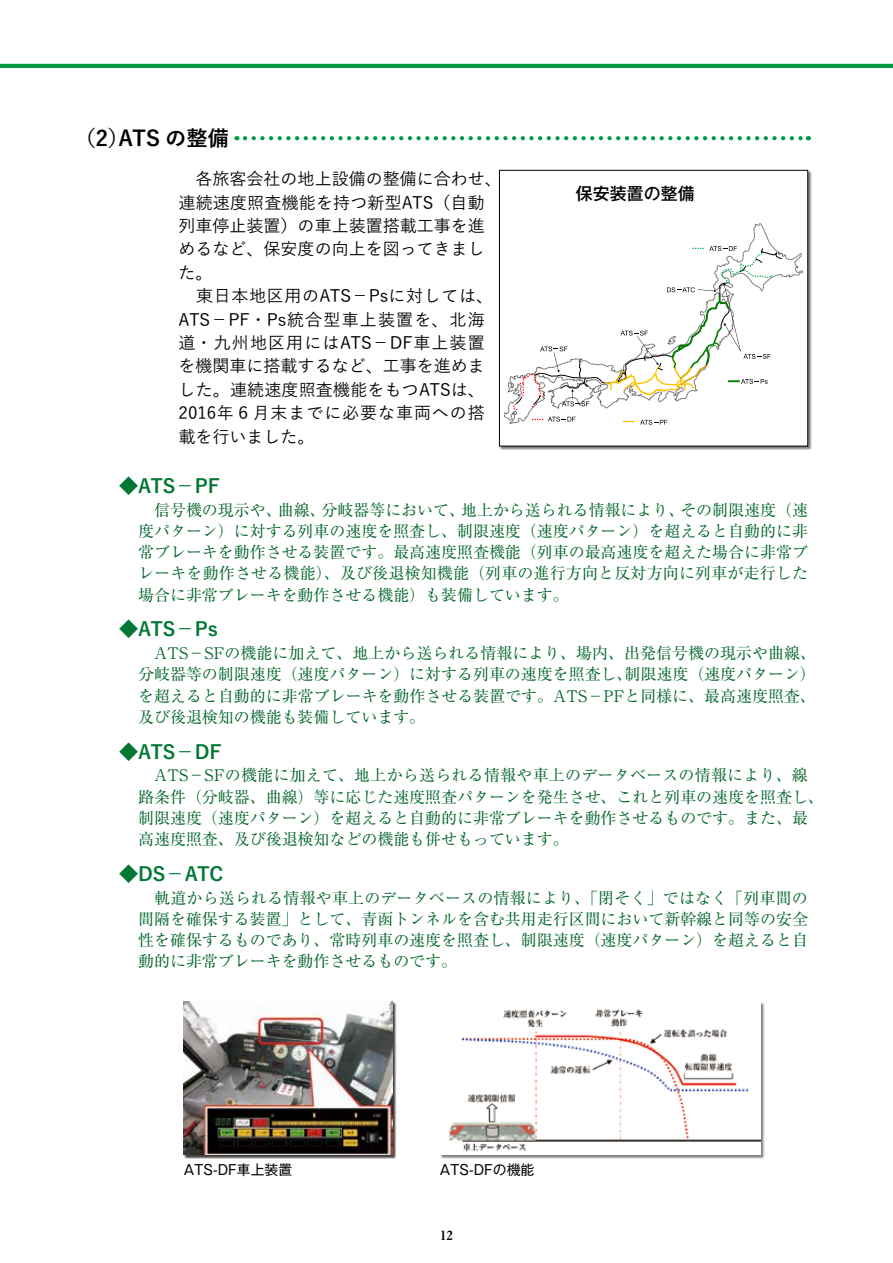
<style>
.page{position:relative;width:893px;height:1263px;background:#fff}
.page>*{position:absolute;margin:0;border:0;box-sizing:border-box;transform-origin:0 0}
.t1{font:700 21.3px "Yu Go";letter-spacing:-.005em;color:#000}
.t2{font:700 19.2px "Yu Go";letter-spacing:-.01em;color:#073}
.t3{font:500 16.95px/23.4px "Yu Go";color:#000}
.t4{font:500 16.95px "Gothic MB101 Pr 6 N";color:#000}
.t5{font:15.9px/21.3px "Ryumin Pr 6 N";color:#006428;text-align:justify}
.t6{font:13.8px "Gothic MB101 Pr 6 N";color:#000}
.t7{font:12.75px "Midashi Min Pr 6 N MA31";color:#000}
</style>
<div class="page">
<hr style="left:0;top:64px;width:893px;height:4px;background:#094">
<div style="left:184px;top:1002px;width:213px;height:157px;background:#000;opacity:.5"></div>
<div style="left:440px;top:1002px;width:324px;height:157px;background:#000;opacity:.5"></div>
<img style="left:440px;top:1002px;width:320px;height:153px">
<svg style="left:245px;top:136px;width:564px;height:4px"></svg>
<div style="left:499px;top:170px;width:313px;height:280px;background:#000;opacity:.5"></div>
<div style="left:499px;top:170px;width:309px;height:276px;background:#fff"></div>
<svg style="left:504px;top:223px;width:299px;height:202px"></svg>
<div style="left:499px;top:170px;width:309px;height:276px;border:1px solid #000"></div>
<h1 class="t1" style="left:74px;top:126px;width:156px">（2）ATS の整備</h1>
<p class="t3" style="left:179px;top:165px;width:325px">　各旅客会社の地上設備の整備に合わせ、連続速度照査機能を持つ新型ATS（自動列車停止装置）の車上装置搭載工事を進めるなど、保安度の向上を図ってきました。<br>　東日本地区用のATS－Psに対しては、<br>ATS－PF・Ps統合型車上装置を、北海道・九州地区用にはATS－DF車上装置を機関車に搭載するなど、工事を進めました。連続速度照査機能をもつATSは、<br>2016年６月末までに必要な車両への搭載を行いました。</p>
<p class="t2" style="left:119px;top:475px;width:103px">◆ATS－PF</p>
<p class="t4" style="left:576px;top:180px;width:121px">保安装置の整備</p>
<p class="t5" style="left:138px;top:498px;width:671px">　信号機の現示や、曲線、分岐器等において、地上から送られる情報により、その制限速度（速度パターン）に対する列車の速度を照査し、制限速度（速度パターン）を超えると自動的に非常ブレーキを動作させる装置です。最高速度照査機能（列車の最高速度を超えた場合に非常ブレーキを動作させる機能）、及び後退検知機能（列車の進行方向と反対方向に列車が走行した場合に非常ブレーキを動作させる機能）も装備しています。</p>
<p class="t2" style="left:119px;top:618px;width:100px">◆ATS－Ps</p>
<p class="t5" style="left:138px;top:642px;width:679px">　ATS－SFの機能に加えて、地上から送られる情報により、場内、出発信号機の現示や曲線、分岐器等の制限速度（速度パターン）に対する列車の速度を照査し、制限速度（速度パターン）を超えると自動的に非常ブレーキを動作させる装置です。ATS－PFと同様に、最高速度照査、及び後退検知の機能も装備しています。</p>
<p class="t2" style="left:119px;top:741px;width:104px">◆ATS－DF</p>
<p class="t5" style="left:138px;top:764px;width:687px;text-align:left">　ATS－SFの機能に加えて、地上から送られる情報や車上のデータベースの情報により、線路条件（分岐器、曲線）等に応じた速度照査パターンを発生させ、これと列車の速度を照査し、制限速度（速度パターン）を超えると自動的に非常ブレーキを動作させるものです。また、最高速度照査、及び後退検知などの機能も併せもっています。</p>
<p class="t2" style="left:119px;top:863px;width:106px">◆DS－ATC</p>
<p class="t5" style="left:138px;top:886px;width:671px">　軌道から送られる情報や車上のデータベースの情報により、「閉そく」ではなく「列車間の間隔を確保する装置」として、青函トンネルを含む共用走行区間において新幹線と同等の安全性を確保するものであり、常時列車の速度を照査し、制限速度（速度パターン）を超えると自動的に非常ブレーキを動作させるものです。</p>
<p class="t6" style="left:184px;top:1158px;width:110px">ATS-DF車上装置</p>
<p class="t6" style="left:440px;top:1158px;width:96px">ATS-DFの機能</p>
<p class="t7" style="left:440px;top:1225px;width:14px">12</p>
</div>
